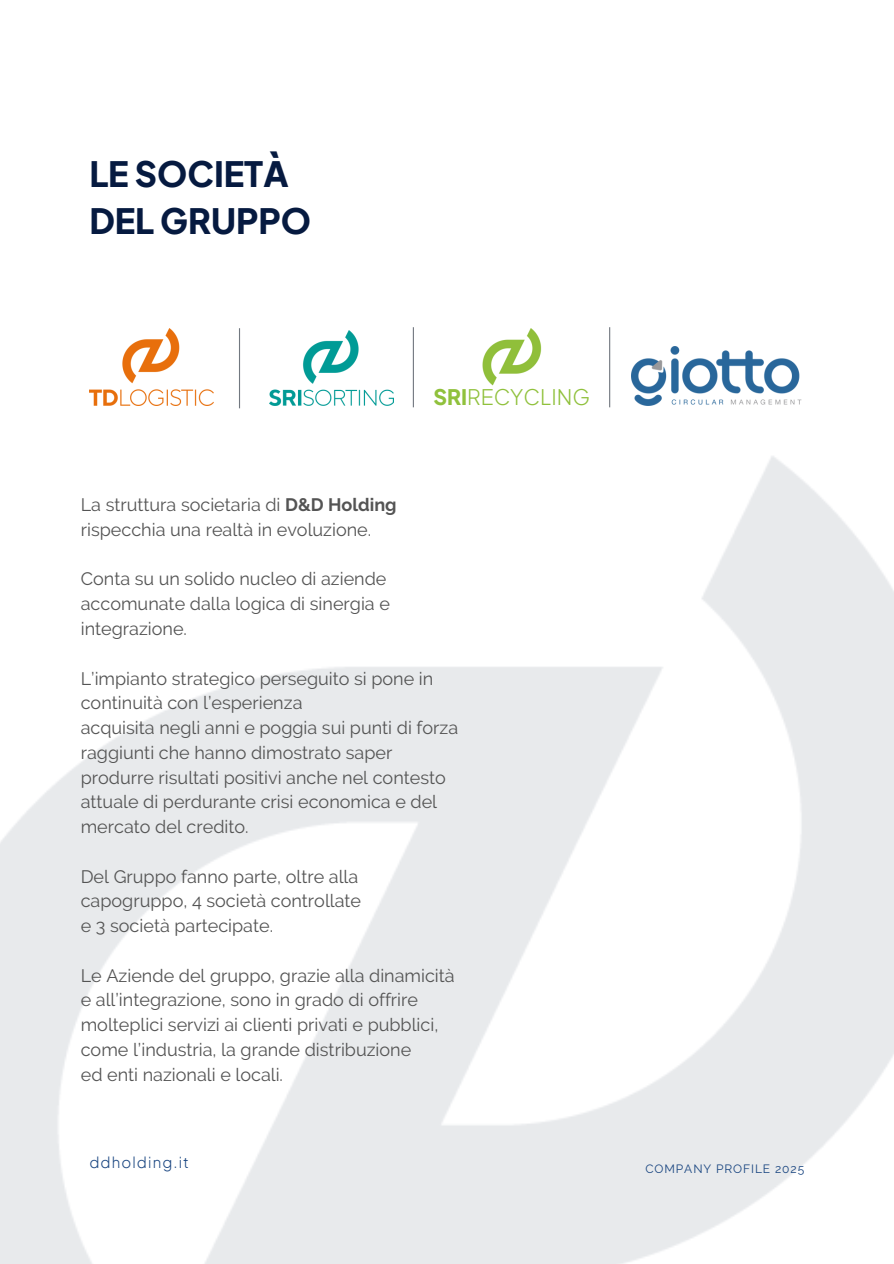
<style>
.page{position:relative;width:894px;height:1264px;background:#fff}
.page>*{position:absolute;margin:0;border:0;box-sizing:border-box;transform-origin:0 0}
.t1{font:800 34.5px/47.2px "Plus Jakarta Sans";color:#061a40}
.t2{font:300 21.15px "Plus Jakarta Sans";color:#90c13c}
.t3{font:18px/24.8px "Raleway";color:#545454}
.t4{font:300 15px "Plus Jakarta Sans";letter-spacing:.075em;color:#1a4681}
.t5{font:12px "Raleway";letter-spacing:.075em;color:#1a4681}
.s1{font-weight:800}
.s2{font-weight:700}
</style>
<div class="page">
<img style="left:270px;top:330px;width:123px;height:76px">
<img style="left:89px;top:328px;width:124px;height:78px">
<img style="left:482px;top:328px;width:60px;height:58px">
<img style="left:631px;top:346px;width:171px;height:60px">
<hr style="left:239px;top:328px;width:1px;height:80px;background:#727880">
<hr style="left:412px;top:327px;width:2px;height:80px;background:#727880">
<hr style="left:609px;top:327px;width:1px;height:80px;background:#727880">
<p class="t1" style="left:89px;top:149px;width:223px">LE SOCIETÀ<br>DEL GRUPPO</p>
<h2 class="t2" style="left:433px;top:383px;width:158px"><span class="s1">SRI</span>RECYCLING</h2>
<h1 class="t3" style="left:81px;top:492px;width:317px">La struttura societaria di <span class="s2">D&amp;D Holding </span>rispecchia una realtà in evoluzione.</h1>
<p class="t3" style="left:81px;top:566px;width:310px">Conta su un solido nucleo di aziende accomunate dalla logica di sinergia e integrazione.</p>
<p class="t3" style="left:81px;top:665px;width:379px">L’impianto strategico perseguito si pone in continuità con l’esperienza<br>acquisita negli anni e poggia sui punti di forza raggiunti che hanno dimostrato saper produrre risultati positivi anche nel contesto attuale di perdurante crisi economica e del mercato del credito.</p>
<p class="t3" style="left:81px;top:863px;width:282px">Del Gruppo fanno parte, oltre alla capogruppo, 4 società controllate e 3 società partecipate.</p>
<p class="t3" style="left:81px;top:962px;width:375px">Le Aziende del gruppo, grazie alla dinamicità e all’integrazione, sono in grado di offrire molteplici servizi ai clienti privati e pubblici, come l’industria, la grande distribuzione<br>ed enti nazionali e locali.</p>
<p class="t4" style="left:89px;top:1152px;width:101px">ddholding.it</p>
<p class="t5" style="left:645px;top:1161px;width:160px">COMPANY PROFILE 2025</p>
</div>
